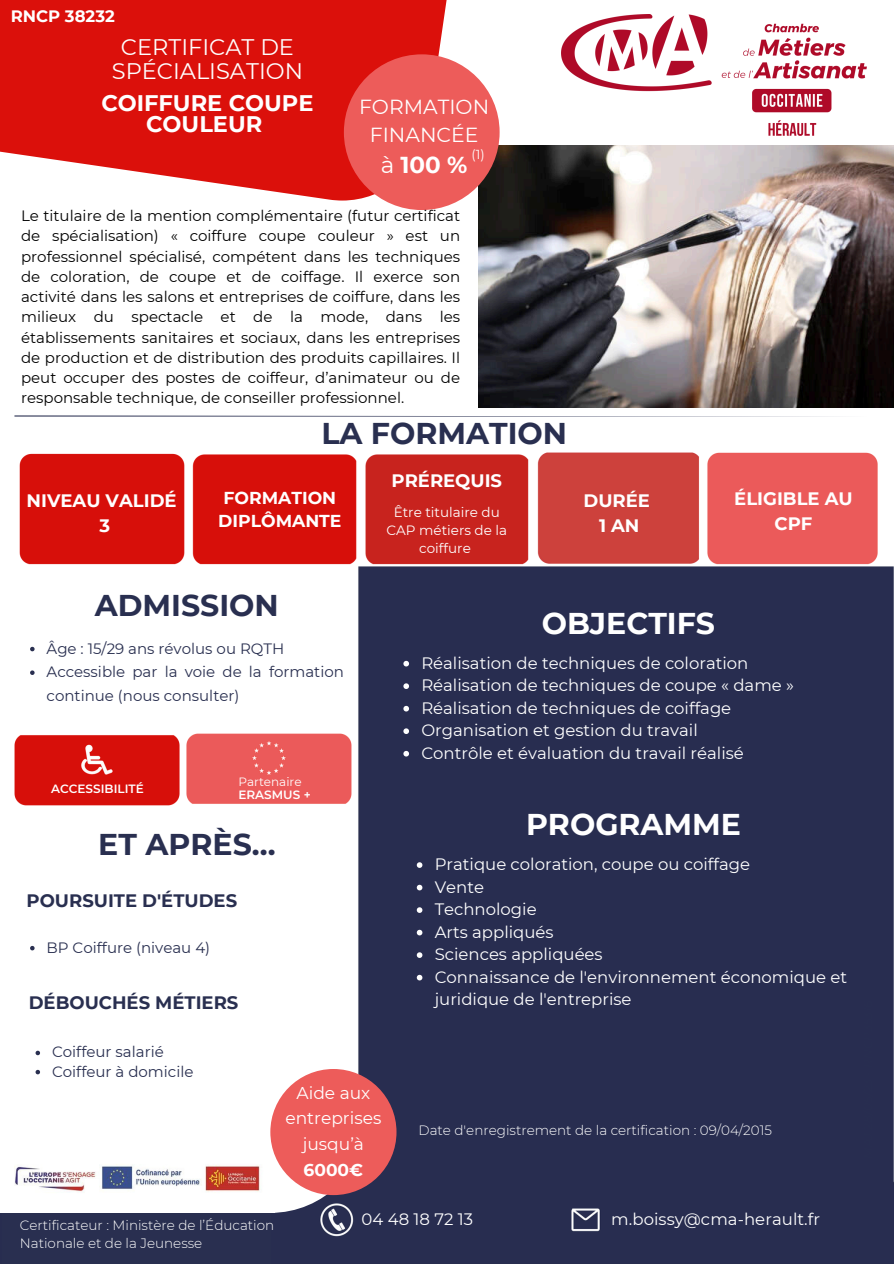
<style>
.page{position:relative;width:894px;height:1264px;background:#fff}
.page>*{position:absolute;margin:0;border:0;box-sizing:border-box;transform-origin:0 0}
.t1{font:700 30px "Montserrat";color:#292f50}
.t2{font:700 30px "Montserrat";color:#fff}
.t3{font:700 23.1px "Montserrat";color:#fff}
.t4{font:22.5px/24px "Montserrat";color:#fff;text-align:center}
.t5{font:700 22.5px/21px "Montserrat";color:#fff;text-align:center}
.t6{font:20.4px/27.5px "Montserrat";color:#fff;text-align:center}
.t7{font:700 18px/24.8px "Montserrat";color:#fff;text-align:center}
.t8{font:700 18px "Montserrat";color:#292f50}
.t9{font:700 17.25px/23.7px "Montserrat";color:#fff;text-align:center}
.t10{font:17.1px/25.8px "Montserrat";color:#fff;text-align:center}
.t11{font:16.5px/22.5px "Montserrat";color:#fff}
.t12{font:700 16.5px "Montserrat";color:#fff}
.t13{font:15px/20.2px "Montserrat";color:#000;text-align:justify}
.t14{font:15px/23.7px "Montserrat";color:#292f50}
.t15{font:300 13.5px/18px "Montserrat";color:#fff}
.t16{font:13.5px/18px "Montserrat";color:#fff;text-align:center}
.t17{font:13.05px "Montserrat";color:#fff}
.t18{font:12px/13px "Montserrat";color:#fff}
.t19{font:600 12px "Montserrat";color:#fff}
.s1{font-weight:400}
.s2{font-weight:600}
.s3{font-weight:700}
</style>
<div class="page">
<svg style="left:14px;top:415px;width:390px;height:1px"></svg>
<img style="left:0;top:452px;width:893px;height:811px">
<img style="left:8px;top:727px;width:350px;height:85px">
<img style="left:478px;top:146px;width:415px;height:261px">
<svg style="left:0;top:0;width:446px;height:200px;background:#de2a25"></svg>
<div style="left:344px;top:54px;width:155px;height:156px;background:#ed5c5a;border-radius:78px"></div>
<img style="left:561px;top:14px;width:305px;height:122px">
<div style="left:2px;top:1178px;width:268px;height:85px;background:#292f50"></div>
<div style="left:174px;top:1019px;width:193px;height:193px;background:#fff;border-radius:50%"></div>
<div style="left:0;top:1157px;width:274px;height:55px;background:#fff"></div>
<img style="left:14px;top:1150px;width:246px;height:42px">
<div style="left:270px;top:1068px;width:126px;height:127px;background:#ed5c5a;border-radius:63px"></div>
<svg style="left:30px;top:647px;width:5px;height:4px"></svg>
<svg style="left:30px;top:670px;width:5px;height:5px"></svg>
<svg style="left:30px;top:945px;width:5px;height:5px"></svg>
<svg style="left:36px;top:1050px;width:4px;height:5px"></svg>
<svg style="left:36px;top:1069px;width:4px;height:5px"></svg>
<svg style="left:403px;top:661px;width:6px;height:5px"></svg>
<svg style="left:403px;top:683px;width:6px;height:6px"></svg>
<svg style="left:403px;top:706px;width:6px;height:5px"></svg>
<svg style="left:403px;top:728px;width:6px;height:6px"></svg>
<svg style="left:403px;top:751px;width:6px;height:5px"></svg>
<svg style="left:416px;top:862px;width:6px;height:5px"></svg>
<svg style="left:416px;top:884px;width:6px;height:6px"></svg>
<svg style="left:416px;top:907px;width:6px;height:5px"></svg>
<svg style="left:416px;top:929px;width:6px;height:6px"></svg>
<svg style="left:416px;top:952px;width:6px;height:5px"></svg>
<svg style="left:416px;top:974px;width:6px;height:6px"></svg>
<h5 class="t12" style="left:11px;top:6px;width:106px">RNCP 38232</h5>
<h5 class="t4" style="left:112px;top:34px;width:192px">CERTIFICAT DE<br>SPÉCIALISATION</h5>
<h5 class="t5" style="left:101px;top:92px;width:214px">COIFFURE COUPE<br>COULEUR</h5>
<p class="t6" style="left:359px;top:93px;width:132px">FORMATION<br>FINANCÉE</p>
<p class="t3" style="left:380px;top:151px;width:88px"><span class="s1">à</span> 100 %</p>
<p class="t17" style="left:471px;top:146px;width:15px">(1)</p>
<h5 class="t13" style="left:21px;top:205px;width:440px">Le titulaire de la mention complémentaire (futur certificat de spécialisation) « coiffure coupe couleur » est un professionnel spécialisé, compétent dans les techniques de coloration, de coupe et de coiffage. Il exerce son activité dans les salons et entreprises de coiffure, dans les milieux du spectacle et de la mode, dans les établissements sanitaires et sociaux, dans les entreprises de production et de distribution des produits capillaires. Il peut occuper des postes de coiffeur, d’animateur ou de responsable technique, de conseiller professionnel.</h5>
<h5 class="t7" style="left:27px;top:488px;width:151px">NIVEAU VALIDÉ<br>3</h5>
<p class="t1" style="left:321px;top:415px;width:247px">LA FORMATION</p>
<p class="t9" style="left:218px;top:485px;width:125px">FORMATION<br>DIPLÔMANTE</p>
<p class="t7" style="left:391px;top:468px;width:112px">PRÉREQUIS</p>
<p class="t16" style="left:386px;top:503px;width:122px">Être titulaire du<br>CAP métiers de la coiffure</p>
<p class="t7" style="left:583px;top:488px;width:68px">DURÉE<br>1 AN</p>
<p class="t7" style="left:734px;top:486px;width:120px">ÉLIGIBLE AU<br>CPF</p>
<h5 class="t1" style="left:95px;top:587px;width:185px">ADMISSION</h5>
<h2 class="t14" style="left:47px;top:636px;width:239px">Âge : 15/29 ans révolus ou RQTH</h2>
<h4 class="t14" style="left:47px;top:660px;width:299px">Accessible par la voie de la formation continue (nous consulter)</h4>
<h3 class="t19" style="left:51px;top:781px;width:94px">ACCESSIBILITÉ</h3>
<h1 class="t18" style="left:238px;top:774px;width:74px">Partenaire<br><span class="s2">ERASMUS +</span></h1>
<h5 class="t1" style="left:98px;top:825px;width:179px">ET APRÈS...</h5>
<h1 class="t8" style="left:27px;top:889px;width:212px">POURSUITE D'ÉTUDES</h1>
<p class="t14" style="left:47px;top:935px;width:165px">BP Coiffure (niveau 4)</p>
<p class="t8" style="left:29px;top:991px;width:211px">DÉBOUCHÉS MÉTIERS</p>
<p class="t14" style="left:52px;top:1040px;width:113px">Coiffeur salarié</p>
<p class="t14" style="left:52px;top:1059px;width:143px">Coiffeur à domicile</p>
<p class="t10" style="left:285px;top:1079px;width:97px">Aide aux entreprises jusqu’à<br><span class="s3">6000€</span></p>
<h5 class="t2" style="left:541px;top:605px;width:175px">OBJECTIFS</h5>
<p class="t11" style="left:421px;top:651px;width:328px">Réalisation de techniques de coloration</p>
<p class="t11" style="left:421px;top:674px;width:374px">Réalisation de techniques de coupe « dame »</p>
<p class="t11" style="left:421px;top:696px;width:311px">Réalisation de techniques de coiffage</p>
<h1 class="t11" style="left:421px;top:719px;width:278px">Organisation et gestion du travail</h1>
<h1 class="t11" style="left:421px;top:741px;width:324px">Contrôle et évaluation du travail réalisé</h1>
<p class="t2" style="left:526px;top:806px;width:216px">PROGRAMME</p>
<p class="t11" style="left:434px;top:853px;width:317px">Pratique coloration, coupe ou coiffage</p>
<p class="t11" style="left:434px;top:875px;width:51px">Vente</p>
<p class="t11" style="left:434px;top:898px;width:103px">Technologie</p>
<p class="t11" style="left:434px;top:920px;width:120px">Arts appliqués</p>
<p class="t11" style="left:434px;top:943px;width:169px">Sciences appliquées</p>
<p class="t11" style="left:434px;top:965px;width:414px">Connaissance de l'environnement économique et juridique de l'entreprise</p>
<h6 class="t15" style="left:418px;top:1121px;width:355px">Date d'enregistrement de la certification : 09/04/2015</h6>
<p class="t15" style="left:20px;top:1216px;width:256px">Certificateur : Ministère de l’Éducation<br>Nationale et de la Jeunesse</p>
<p class="t11" style="left:361px;top:1207px;width:113px">04 48 18 72 13</p>
<p class="t11" style="left:611px;top:1207px;width:210px">m.boissy@cma-herault.fr</p>
</div>
